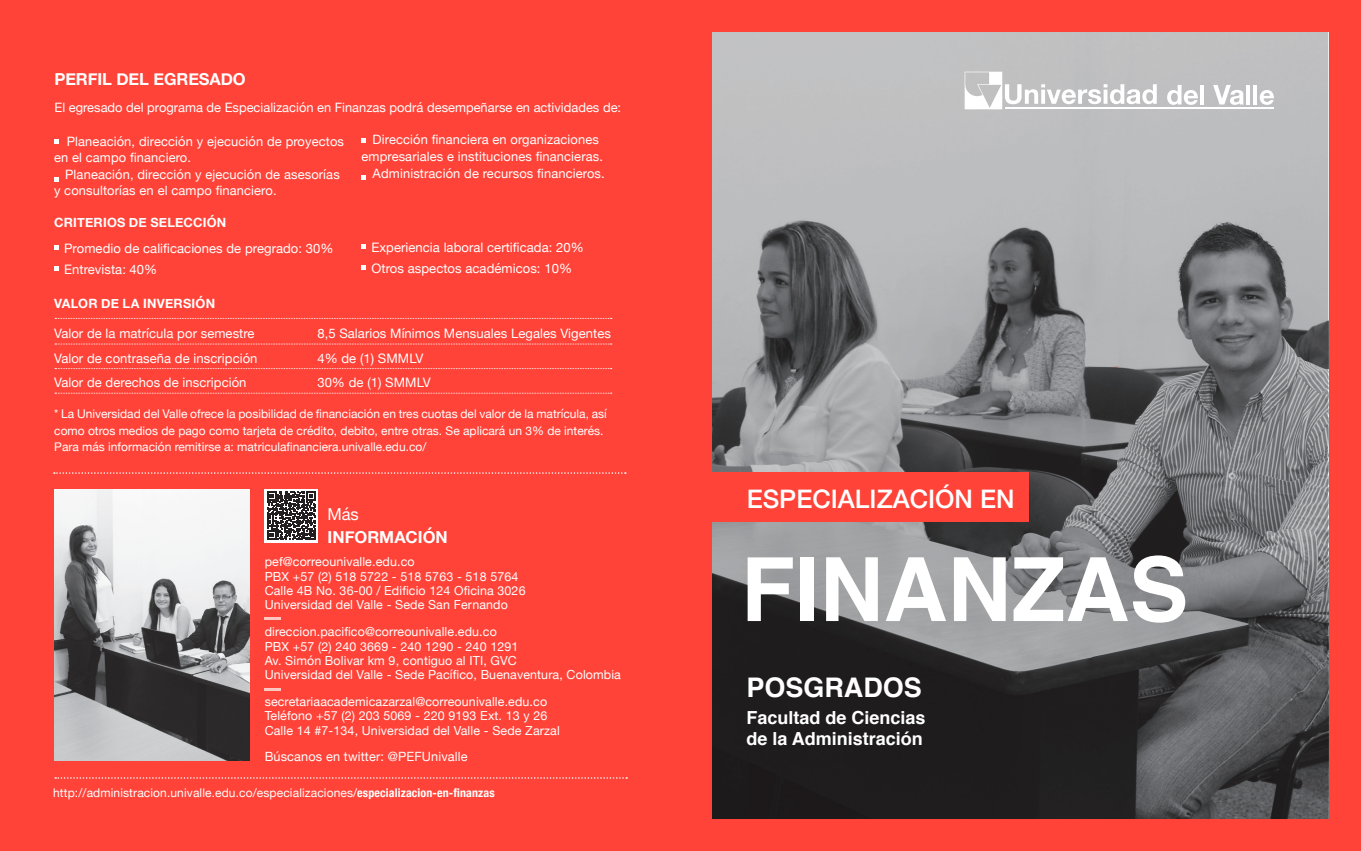
<style>
.page{position:relative;width:1361px;height:851px;background:#fff}
.page>*{position:absolute;margin:0;border:0;box-sizing:border-box;transform-origin:0 0}
.t1{font:700 88.5px "Helvetica";color:#fff}
.t2{font:700 27px "Helvetica";color:#fff}
.SubTL-1{font:500 25.5px "Helvetica Neue";color:#fff}
.t3{font:700 18px/21.6px "Helvetica";color:#fff}
.texto_maestro{font:700 16.5px "Helvetica Neue";letter-spacing:-.005em;color:#fff}
.texto_maestro-2{font:16.5px "Helvetica Neue";color:#fff}
.texto_maestro-3{font:13.05px "Helvetica Neue";letter-spacing:.005em;color:#fff}
.texto_maestro-4{font:12.9px "Helvetica Neue";letter-spacing:.01em;color:#fff}
.texto_maestro-5{font:700 12.75px "Helvetica Neue";letter-spacing:.015em;color:#fff}
.texto_maestro-6{font:12.75px "Helvetica Neue";letter-spacing:.01em;color:#fff}
.texto_maestro-7{font:12.45px/14.2px "Helvetica Neue";letter-spacing:.01em;color:#fff}
.texto_maestro-8{font:12px/16.5px "Helvetica Neue";color:#fff}
.s1{font-weight:700;font-stretch:condensed}
</style>
<div class="page">
<div style="left:0;top:0;width:680px;height:850px;background:#ff4338"></div>
<div style="left:657px;top:0;width:704px;height:850px;background:#ff4338"></div>
<svg style="left:54px;top:472px;width:572px;height:1px"></svg>
<svg style="left:55px;top:777px;width:572px;height:1px"></svg>
<img style="left:54px;top:489px;width:195px;height:271px">
<svg style="left:264px;top:617px;width:17px;height:2px"></svg>
<svg style="left:264px;top:688px;width:17px;height:2px"></svg>
<svg style="left:55px;top:393px;width:557px;height:1px"></svg>
<svg style="left:55px;top:368px;width:557px;height:1px"></svg>
<svg style="left:55px;top:343px;width:557px;height:1px"></svg>
<svg style="left:55px;top:318px;width:557px;height:1px"></svg>
<svg style="left:54px;top:266px;width:5px;height:5px"></svg>
<svg style="left:361px;top:266px;width:5px;height:4px"></svg>
<svg style="left:54px;top:245px;width:5px;height:4px"></svg>
<svg style="left:361px;top:244px;width:5px;height:4px"></svg>
<svg style="left:54px;top:140px;width:5px;height:4px"></svg>
<svg style="left:361px;top:138px;width:5px;height:4px"></svg>
<svg style="left:361px;top:175px;width:5px;height:5px"></svg>
<svg style="left:54px;top:178px;width:5px;height:4px"></svg>
<svg style="left:265px;top:489px;width:53px;height:53px"></svg>
<svg style="left:267px;top:491px;width:48px;height:48px;background:#5a5758"></svg>
<svg style="left:712px;top:32px;width:616px;height:786px;background:#7d7d7f"></svg>
<svg style="left:1167px;top:85px;width:31px;height:20px"></svg>
<hr style="left:1200px;top:85px;width:4px;height:19px;background:#fff">
<svg style="left:1213px;top:85px;width:30px;height:20px"></svg>
<hr style="left:1246px;top:85px;width:4px;height:19px;background:#fff">
<hr style="left:1253px;top:85px;width:4px;height:19px;background:#fff">
<svg style="left:1259px;top:90px;width:15px;height:15px"></svg>
<hr style="left:1005px;top:107px;width:269px;height:2px;background:#fff">
<svg style="left:964px;top:72px;width:192px;height:37px;background:#d3d3d4"></svg>
<div style="left:698px;top:472px;width:331px;height:50px;background:#ff4338"></div>
<p class="texto_maestro" style="left:54px;top:66px;width:193px">PERFIL DEL EGRESADO</p>
<p class="texto_maestro-4" style="left:54px;top:98px;width:568px">El egresado del programa de Especialización en Finanzas podrá desempeñarse en actividades de:</p>
<p class="texto_maestro-4" style="left:67px;top:132px;width:279px">Planeación, dirección y ejecución de proyectos</p>
<p class="texto_maestro-4" style="left:54px;top:148px;width:138px">en el campo financiero.</p>
<p class="texto_maestro-4" style="left:65px;top:165px;width:276px">Planeación, dirección y ejecución de asesorías</p>
<p class="texto_maestro-4" style="left:54px;top:181px;width:224px">y consultorías en el campo financiero.</p>
<p class="texto_maestro-5" style="left:54px;top:212px;width:174px">CRITERIOS DE SELECCIÓN</p>
<p class="texto_maestro-4" style="left:373px;top:130px;width:228px">Dirección financiera en organizaciones</p>
<p class="texto_maestro-4" style="left:361px;top:147px;width:243px">empresariales e instituciones financieras.</p>
<p class="texto_maestro-4" style="left:373px;top:164px;width:233px">Administración de recursos financieros.</p>
<p class="texto_maestro-3" style="left:64px;top:238px;width:271px">Promedio de calificaciones de pregrado: 30%</p>
<p class="texto_maestro-3" style="left:371px;top:238px;width:214px">Experiencia laboral certificada: 20%</p>
<p class="texto_maestro-3" style="left:64px;top:260px;width:94px">Entrevista: 40%</p>
<p class="texto_maestro-3" style="left:372px;top:259px;width:202px">Otros aspectos académicos: 10%</p>
<p class="texto_maestro-5" style="left:54px;top:294px;width:163px">VALOR DE LA INVERSIÓN</p>
<p class="texto_maestro-3" style="left:54px;top:324px;width:202px">Valor de la matrícula por semestre</p>
<p class="texto_maestro-3" style="left:54px;top:348px;width:205px">Valor de contraseña de inscripción</p>
<p class="texto_maestro-3" style="left:54px;top:373px;width:194px">Valor de derechos de inscripción</p>
<p class="texto_maestro-3" style="left:317px;top:324px;width:295px">8,5 Salarios Mínimos Mensuales Legales Vigentes</p>
<p class="texto_maestro-3" style="left:317px;top:348px;width:108px">4% de (1) SMMLV</p>
<p class="texto_maestro-3" style="left:317px;top:373px;width:115px">30% de (1) SMMLV</p>
<p class="texto_maestro-8" style="left:54px;top:406px;width:554px">* La Universidad del Valle ofrece la posibilidad de financiación en tres cuotas del valor de la matrícula, así como otros medios de pago como tarjeta de crédito, debito, entre otras. Se aplicará un 3% de interés.</p>
<p class="texto_maestro-8" style="left:54px;top:439px;width:374px">Para más información remitirse a: matriculafinanciera.univalle.edu.co/</p>
<p class="texto_maestro-2" style="left:327px;top:502px;width:33px">Más</p>
<p class="texto_maestro" style="left:327px;top:523px;width:122px">INFORMACIÓN</p>
<p class="texto_maestro-7" style="left:265px;top:555px;width:151px">pef@correounivalle.edu.co</p>
<p class="texto_maestro-7" style="left:265px;top:569px;width:255px">PBX +57 (2) 518 5722 - 518 5763 - 518 5764</p>
<p class="texto_maestro-7" style="left:265px;top:584px;width:262px">Calle 4B No. 36-00 / Edificio 124 Oficina 3026<br>Universidad del Valle - Sede San Fernando</p>
<p class="texto_maestro-7" style="left:265px;top:625px;width:234px">direccion.pacifico@correounivalle.edu.co</p>
<p class="texto_maestro-7" style="left:265px;top:639px;width:255px">PBX +57 (2) 240 3669 - 240 1290 - 240 1291</p>
<p class="texto_maestro-7" style="left:265px;top:654px;width:254px">Av. Simón Bolivar km 9, contiguo al ITI, GVC</p>
<p class="texto_maestro-7" style="left:265px;top:668px;width:358px">Universidad del Valle - Sede Pacífico, Buenaventura, Colombia</p>
<p class="texto_maestro-7" style="left:265px;top:695px;width:284px">secretariaacademicazarzal@correounivalle.edu.co</p>
<p class="texto_maestro-7" style="left:265px;top:709px;width:284px">Teléfono +57 (2) 203 5069 - 220 9193 Ext. 13 y 26</p>
<p class="texto_maestro-7" style="left:265px;top:723px;width:297px">Calle 14 #7-134, Universidad del Valle - Sede Zarzal</p>
<p class="texto_maestro-6" style="left:265px;top:747px;width:204px">Búscanos en twitter: @PEFUnivalle</p>
<p class="texto_maestro-8" style="left:53px;top:785px;width:443px">http://administracion.univalle.edu.co/especializaciones/<span class="s1">especializacion-en-finanzas</span></p>
<p class="SubTL-1" style="left:747px;top:478px;width:269px">ESPECIALIZACIÓN EN</p>
<p class="t1" style="left:741px;top:518px;width:449px">FINANZAS</p>
<p class="t2" style="left:746px;top:665px;width:177px">POSGRADOS</p>
<p class="t3" style="left:746px;top:706px;width:181px">Facultad de Ciencias de la Administración</p>
</div>
